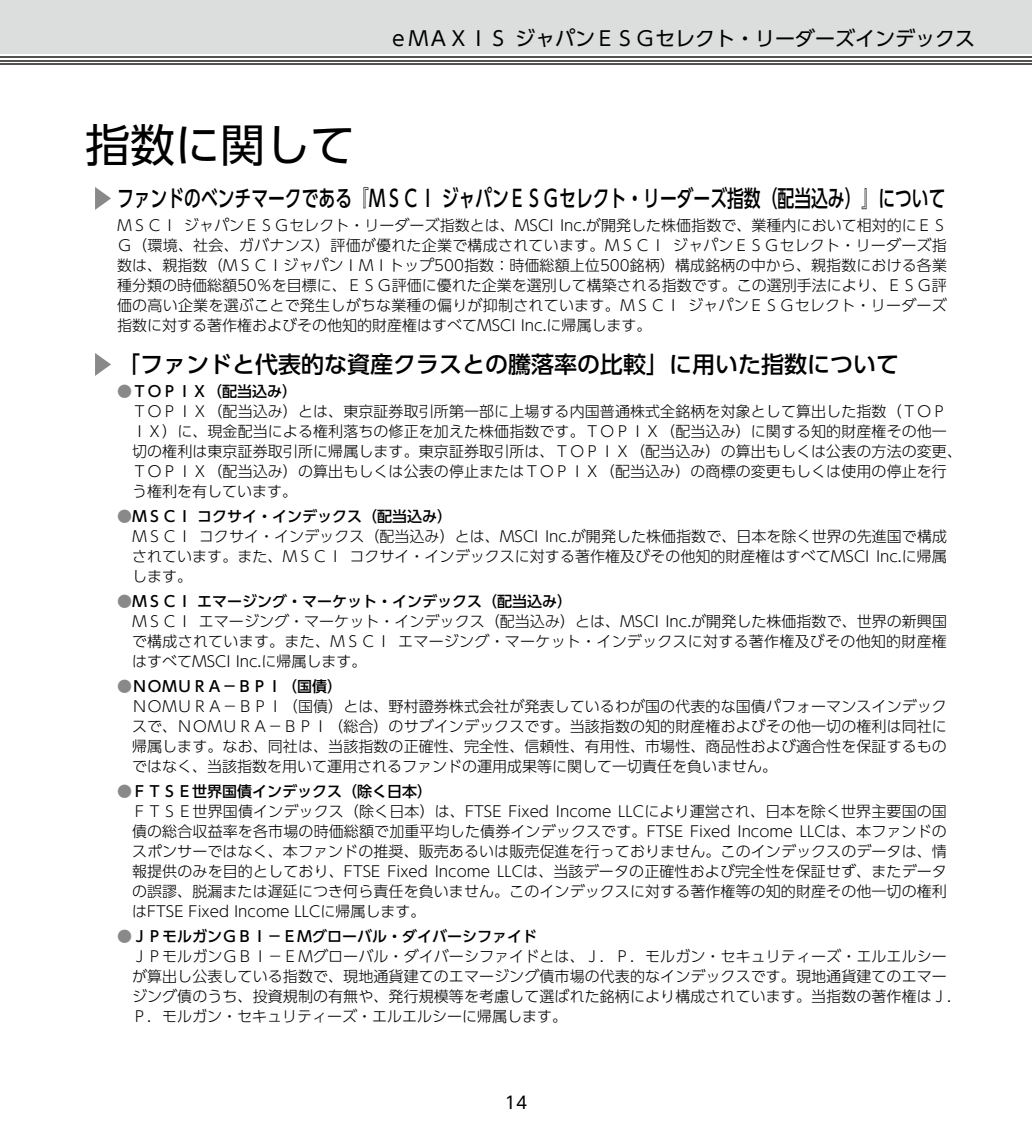
<style>
.page{position:relative;width:1032px;height:1134px;background:#fff}
.page>*{position:absolute;margin:0;border:0;box-sizing:border-box;transform-origin:0 0}
.t1{font:45px "UD Shin Go Pro";color:#000}
.t2{font:500 23px "UD Shin Go Pro";color:#000;scale:.73 1}
.t3{font:500 23px "UD Shin Go Pro";color:#000}
.t4{font:20px "UD Shin Go Pro";color:#000}
.t5{font:17px "UD Shin Go Pro";color:#000}
.t6{font:300 15px/20px "UD Shin Go Pro";letter-spacing:.005em;color:#000}
.s1{font-weight:500;color:#898989}
.s2{font-weight:500}
</style>
<div class="page">
<div style="left:0;top:0;width:1032px;height:54px;background:#dcdddd"></div>
<hr style="left:0;top:63px;width:1032px;height:2px;background:#545251">
<hr style="left:0;top:60px;width:1032px;height:1px;background:#545251">
<hr style="left:0;top:56px;width:1032px;height:2px;background:#545251">
<svg style="left:95px;top:187px;width:16px;height:23px"></svg>
<svg style="left:95px;top:353px;width:16px;height:23px"></svg>
<h3 class="t4" style="left:388px;top:22px;width:588px">ｅＭＡＸＩＳ ジャパンＥＳＧセレクト・リーダーズインデックス</h3>
<h1 class="t1" style="left:85px;top:108px;width:271px">指数に関して</h1>
<h2 class="t2" style="left:117px;top:180px;width:1136px">ファンドのベンチマークである『ＭＳＣＩ ジャパンＥＳＧセレクト・リーダーズ指数（配当込み）』について</h2>
<p class="t6" style="left:117px;top:215px;width:831px;text-align:justify">ＭＳＣＩジャパンＥＳＧセレクト・リーダーズ指数とは、MSCI Inc.が開発した株価指数で、業種内において相対的にＥＳＧ（環境、社会、ガバナンス）評価が優れた企業で構成されています。ＭＳＣＩジャパンＥＳＧセレクト・リーダーズ指数は、親指数（ＭＳＣＩジャパンＩＭＩトップ500指数：時価総額上位500銘柄）構成銘柄の中から、親指数における各業種分類の時価総額50％を目標に、ＥＳＧ評価に優れた企業を選別して構築される指数です。この選別手法により、ＥＳＧ評価の高い企業を選ぶことで発生しがちな業種の偏りが抑制されています。ＭＳＣＩジャパンＥＳＧセレクト・リーダーズ指数に対する著作権およびその他知的財産権はすべてMSCI Inc.に帰属します。</p>
<h2 class="t3" style="left:117px;top:346px;width:783px">「ファンドと代表的な資産クラスとの騰落率の比較」に用いた指数について</h2>
<p class="t6" style="left:132px;top:381px;width:831px;text-indent:-15px"><span class="s1">●</span><span class="s2">ＴＯＰＩＸ（配当込み）<br></span>ＴＯＰＩＸ（配当込み）とは、東京証券取引所第一部に上場する内国普通株式全銘柄を対象として算出した指数（ＴＯＰＩＸ）に、現金配当による権利落ちの修正を加えた株価指数です。ＴＯＰＩＸ（配当込み）に関する知的財産権その他一切の権利は東京証券取引所に帰属します。東京証券取引所は、ＴＯＰＩＸ（配当込み）の算出もしくは公表の方法の変更、ＴＯＰＩＸ（配当込み）の算出もしくは公表の停止またはＴＯＰＩＸ（配当込み）の商標の変更もしくは使用の停止を行う権利を有しています。</p>
<p class="t6" style="left:132px;top:506px;width:816px;text-indent:-15px"><span class="s1">●</span><span class="s2">ＭＳＣＩ コクサイ・インデックス（配当込み）<br></span>ＭＳＣＩコクサイ・インデックス（配当込み）とは、MSCI Inc.が開発した株価指数で、日本を除く世界の先進国で構成されています。また、ＭＳＣＩコクサイ・インデックスに対する著作権及びその他知的財産権はすべてMSCI Inc.に帰属します。</p>
<p class="t6" style="left:132px;top:591px;width:816px;text-indent:-15px"><span class="s1">●</span><span class="s2">ＭＳＣＩ エマージング・マーケット・インデックス（配当込み）<br></span>ＭＳＣＩエマージング・マーケット・インデックス（配当込み）とは、MSCI Inc.が開発した株価指数で、世界の新興国で構成されています。また、ＭＳＣＩエマージング・マーケット・インデックスに対する著作権及びその他知的財産権はすべてMSCI Inc.に帰属します。</p>
<p class="t6" style="left:132px;top:676px;width:816px;text-indent:-15px"><span class="s1">●</span><span class="s2">ＮＯＭＵＲＡ－ＢＰＩ（国債）<br></span>ＮＯＭＵＲＡ－ＢＰＩ（国債）とは、野村證券株式会社が発表しているわが国の代表的な国債パフォーマンスインデックスで、ＮＯＭＵＲＡ－ＢＰＩ（総合）のサブインデックスです。当該指数の知的財産権およびその他一切の権利は同社に帰属します。なお、同社は、当該指数の正確性、完全性、信頼性、有用性、市場性、商品性および適合性を保証するものではなく、当該指数を用いて運用されるファンドの運用成果等に関して一切責任を負いません。</p>
<p class="t6" style="left:132px;top:781px;width:816px;text-indent:-15px"><span class="s1">●</span><span class="s2">ＦＴＳＥ世界国債インデックス（除く日本）<br></span>ＦＴＳＥ世界国債インデックス（除く日本）は、FTSE Fixed Income LLCにより運営され、日本を除く世界主要国の国債の総合収益率を各市場の時価総額で加重平均した債券インデックスです。FTSE Fixed Income LLCは、本ファンドのスポンサーではなく、本ファンドの推奨、販売あるいは販売促進を行っておりません。このインデックスのデータは、情報提供のみを目的としており、FTSE Fixed Income LLCは、当該データの正確性および完全性を保証せず、またデータの誤謬、脱漏または遅延につき何ら責任を負いません。このインデックスに対する著作権等の知的財産その他一切の権利はFTSE Fixed Income LLCに帰属します。</p>
<p class="t6" style="left:132px;top:926px;width:831px;text-indent:-15px"><span class="s1">●</span><span class="s2">ＪＰモルガンＧＢＩ－ＥＭグローバル・ダイバーシファイド<br></span>ＪＰモルガンＧＢＩ－ＥＭグローバル・ダイバーシファイドとは、Ｊ．Ｐ．モルガン・セキュリティーズ・エルエルシーが算出し公表している指数で、現地通貨建てのエマージング債市場の代表的なインデックスです。現地通貨建てのエマージング債のうち、投資規制の有無や、発行規模等を考慮して選ばれた銘柄により構成されています。当指数の著作権はＪ．Ｐ．モルガン・セキュリティーズ・エルエルシーに帰属します。</p>
<p class="t5" style="left:505px;top:1089px;width:24px">14</p>
</div>
